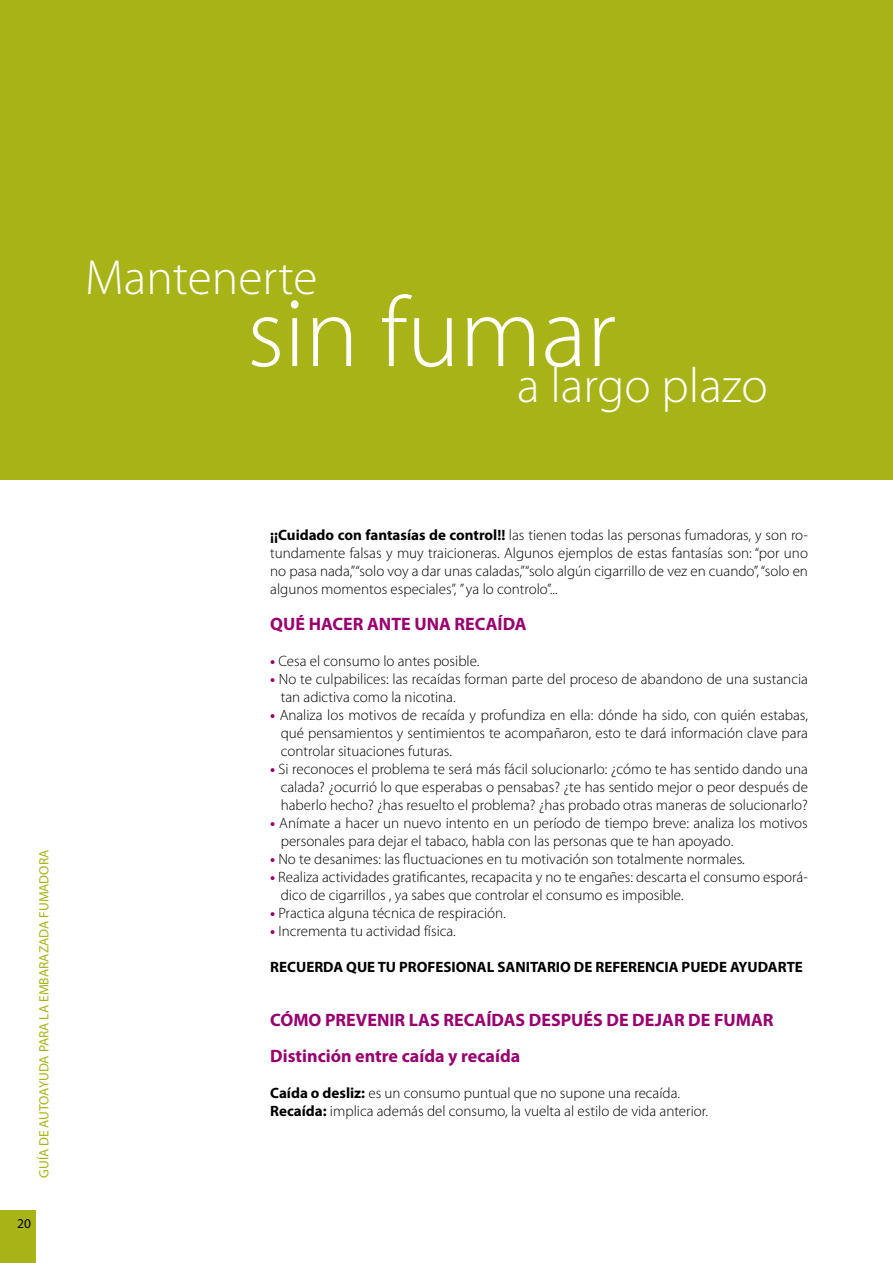
<style>
.page{position:relative;width:893px;height:1263px;background:#fff}
.page>*{position:absolute;margin:0;border:0;box-sizing:border-box;transform-origin:0 0}
.t1{font:300 99.9px "Myriad Pro";color:#fff}
.t2{font:300 49.5px "Myriad Pro";color:#fff}
.t3{font:700 18px/36px "Myriad Pro";color:#98006f}
.t4{font:300 15px/18px "Myriad Pro";color:#000}
.t5{font:700 15px "Myriad Pro";color:#000}
.t6{font:13.5px "Myriad Pro";color:#a8b318}
.t7{font:13.5px "Myriad Pro";color:#000}
.s1{font-weight:700}
.s2{font-weight:700;color:#98006f}
</style>
<div class="page">
<div style="left:0;top:1211px;width:35px;height:52px;background:#a8b318"></div>
<div style="left:0;top:0;width:893px;height:479px;background:#a8b318"></div>
<h2 class="t2" style="left:85px;top:250px;width:234px">Mantenerte</h2>
<h1 class="t1" style="left:247px;top:278px;width:371px">sin fumar</h1>
<h2 class="t2" style="left:517px;top:358px;width:252px">a largo plazo</h2>
<p class="t6" style="left:36px;top:1178px;width:330px;rotate:-90deg">GUÍA DE AUTOAYUDA PARA LA EMBARAZADA FUMADORA</p>
<p class="t7" style="left:17px;top:1216px;width:15px">20</p>
<p class="t4" style="left:270px;top:526px;width:539px;text-align:justify"><span class="s1">¡¡Cuidado con fantasías de control!!</span> las tienen todas las personas fumadoras, y son ro&shy;tundamente falsas y muy traicioneras. Algunos ejemplos de estas fantasías son: “por uno no pasa nada,” “solo voy a dar unas caladas,” “solo algún cigarrillo de vez en cuando”, “solo en algunos momentos especiales”, ” ya lo controlo”...</p>
<p class="t3" style="left:270px;top:606px;width:258px">QUÉ HACER ANTE UNA RECAÍDA</p>
<p class="t4" style="left:270px;top:652px;width:211px"><span class="s2">•</span> Cesa el consumo lo antes posible.</p>
<p class="t4" style="left:281px;top:670px;width:529px;text-indent:-10px"><span class="s2">•</span> No te culpabilices: las recaídas forman parte del proceso de abandono de una sustancia tan adictiva como la nicotina.</p>
<p class="t4" style="left:281px;top:706px;width:529px;text-align:justify;text-indent:-10px"><span class="s2">•</span> Analiza los motivos de recaída y profundiza en ella: dónde ha sido, con quién estabas, qué pensamientos y sentimientos te acompañaron, esto te dará información clave para controlar situaciones futuras.</p>
<p class="t4" style="left:281px;top:760px;width:529px;text-align:justify;text-indent:-10px"><span class="s2">•</span> Si reconoces el problema te será más fácil solucionarlo: ¿cómo te has sentido dando una calada? ¿ocurrió lo que esperabas o pensabas? ¿te has sentido mejor o peor después de haberlo hecho? ¿has resuelto el problema? ¿has probado otras maneras de solucionarlo?</p>
<p class="t4" style="left:281px;top:814px;width:529px;text-indent:-10px"><span class="s2">•</span> Anímate a hacer un nuevo intento en un período de tiempo breve: analiza los motivos personales para dejar el tabaco, habla con las personas que te han apoyado.</p>
<p class="t4" style="left:270px;top:850px;width:476px"><span class="s2">•</span> No te desanimes: las fluctuaciones en tu motivación son totalmente normales.</p>
<p class="t4" style="left:281px;top:868px;width:529px;text-indent:-10px"><span class="s2">•</span> Realiza actividades gratificantes, recapacita y no te engañes: descarta el consumo esporá&shy;dico de cigarrillos , ya sabes que controlar el consumo es imposible.</p>
<p class="t4" style="left:270px;top:904px;width:237px"><span class="s2">•</span> Practica alguna técnica de respiración.</p>
<p class="t4" style="left:270px;top:922px;width:187px"><span class="s2">•</span> Incrementa tu actividad física.</p>
<p class="t5" style="left:270px;top:959px;width:534px">RECUERDA QUE TU PROFESIONAL SANITARIO DE REFERENCIA PUEDE AYUDARTE</p>
<p class="t3" style="left:270px;top:1002px;width:505px">CÓMO PREVENIR LAS RECAÍDAS DESPUÉS DE DEJAR DE FUMAR<br>Distinción entre caída y recaída</p>
<p class="t4" style="left:270px;top:1084px;width:439px"><span class="s1">Caída o desliz:</span> es un consumo puntual que no supone una recaída.<br><span class="s1">Recaída:</span> implica además del consumo, la vuelta al estilo de vida anterior.</p>
</div>
